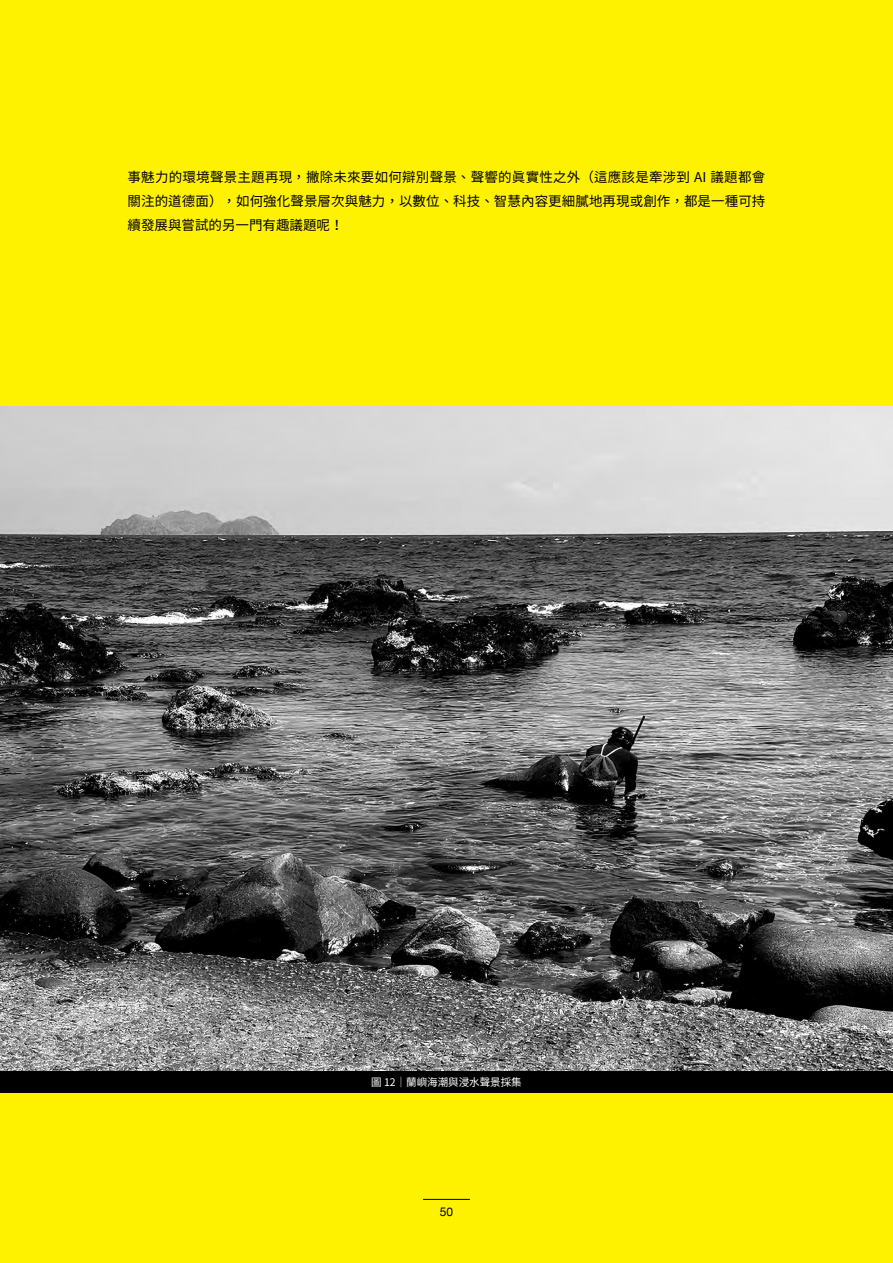
<style>
.page{position:relative;width:893px;height:1263px;background:#fff200}
.page>*{position:absolute;margin:0;border:0;box-sizing:border-box;transform-origin:0 0}
.t1{font:13.5px/24px "Gen Yo Gothic TW R";letter-spacing:.005em;color:#000;text-align:justify}
.t2{font:12px "Helvetica Neue";color:#000}
.t3{font:200 10.5px "Source Han Sans TCVF";color:#fff}
</style>
<div class="page">
<hr style="left:423px;top:1199px;width:47px;height:1px;background:#000">
<img style="left:0;top:406px;width:893px;height:665px">
<div style="left:0;top:1071px;width:893px;height:22px;background:#000"></div>
<p class="t1" style="left:128px;top:165px;width:639px">事魅力的環境聲景主題再現，撇除未來要如何辯別聲景、聲響的真實性之外（這應該是牽涉到 AI 議題都會關注的道德面），如何強化聲景層次與魅力，以數位、科技、智慧內容更細膩地再現或創作，都是一種可持續發展與嘗試的另一門有趣議題呢！</p>
<p class="t3" style="left:371px;top:1076px;width:152px">圖 12｜蘭嶼海潮與浸水聲景採集</p>
<p class="t2" style="left:440px;top:1203px;width:15px">50</p>
</div>
